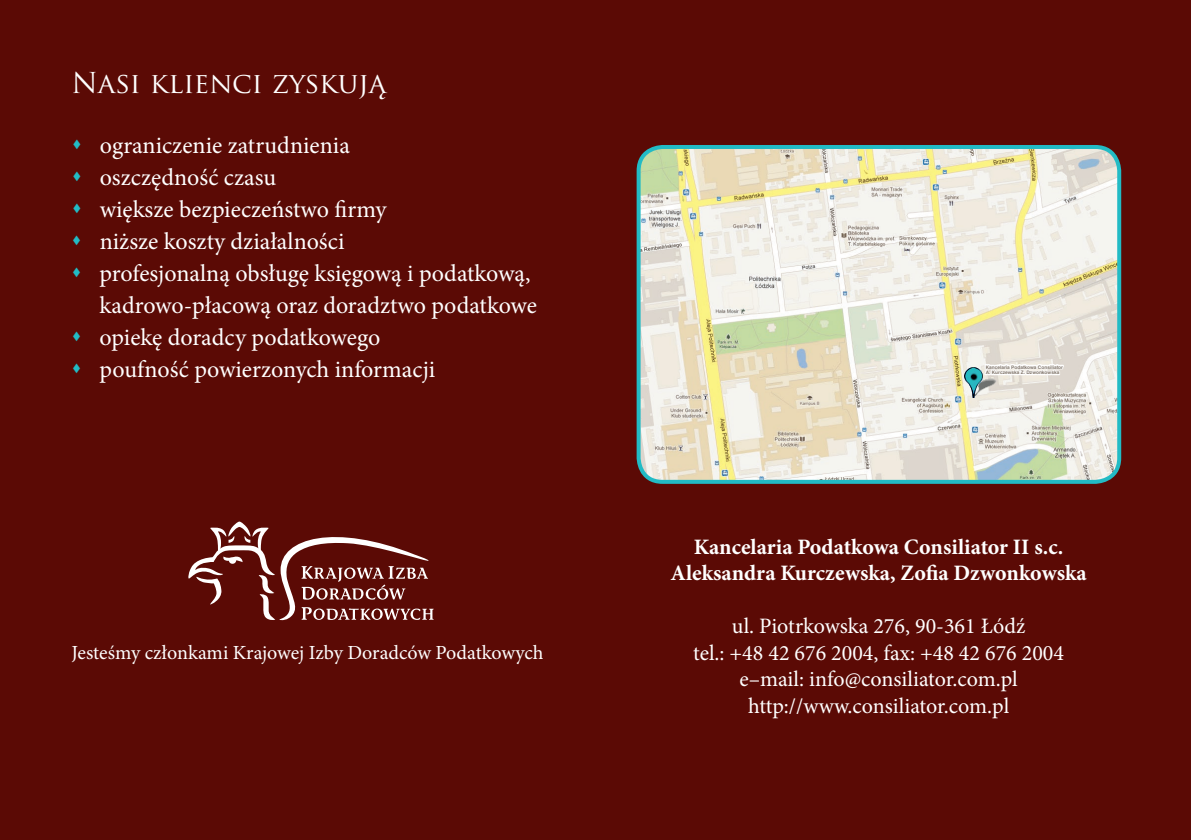
<style>
.page{position:relative;width:1191px;height:840px;background:#fff}
.page>*{position:absolute;margin:0;border:0;box-sizing:border-box;transform-origin:0 0}
.t1{font:28px "Trajan Pro";color:#fff}
.t2{font:24px/32px "Minion Pro";color:#fff}
.t3{font:22px/26.4px "Minion Pro";color:#fff;text-align:center}
.t4{font:700 22px/26.4px "Minion Pro";color:#fff;text-align:center}
.t5{font:20px "Minion Pro";color:#fff}
.t6{font:700 4.8px/5.8px "Helvetica";color:#80756a}
</style>
<div class="page">
<div style="left:0;top:0;width:1191px;height:839px;background:#5b0a05"></div>
<img style="left:641px;top:148px;width:478px;height:333px">
<div style="left:636px;top:145px;width:485px;height:338px;border:4px solid #22bbc5;border-radius:24px"></div>
<img style="left:982px;top:374px;width:15px;height:21px">
<img style="left:965px;top:367px;width:17px;height:30px">
<svg style="left:188px;top:521px;width:245px;height:99px"></svg>
<svg style="left:984px;top:363px;width:80px;height:1px"></svg>
<svg style="left:984px;top:364px;width:80px;height:11px"></svg>
<p class="t1" style="left:71px;top:65px;width:316px">Nasi klienci zyskują</p>
<p class="t2" style="left:100px;top:129px;width:439px">ograniczenie zatrudnienia<br>oszczędność czasu<br>większe bezpieczeństwo firmy<br>niższe koszty działalności<br>profesjonalną obsługę księgową i podatkową, kadrowo-płacową oraz doradztwo podatkowe opiekę doradcy podatkowego<br>poufność powierzonych informacji</p>
<p class="t5" style="left:71px;top:638px;width:473px">Jesteśmy członkami Krajowej Izby Doradców Podatkowych</p>
<p class="t6" style="left:985px;top:364px;width:79px">Kancelaria Podatkowa Consiliator<br>A. Kurczewska Z. Dzwonkowska</p>
<p class="t4" style="left:670px;top:533px;width:418px">Kancelaria Podatkowa Consiliator II s.c.<br>Aleksandra Kurczewska, Zofia Dzwonkowska</p>
<p class="t3" style="left:693px;top:613px;width:372px">ul. Piotrkowska 276, 90-361 Łódź<br>tel.: +48 42 676 2004, fax: +48 42 676 2004 e–mail: info@consiliator.com.pl http://www.consiliator.com.pl</p>
</div>
